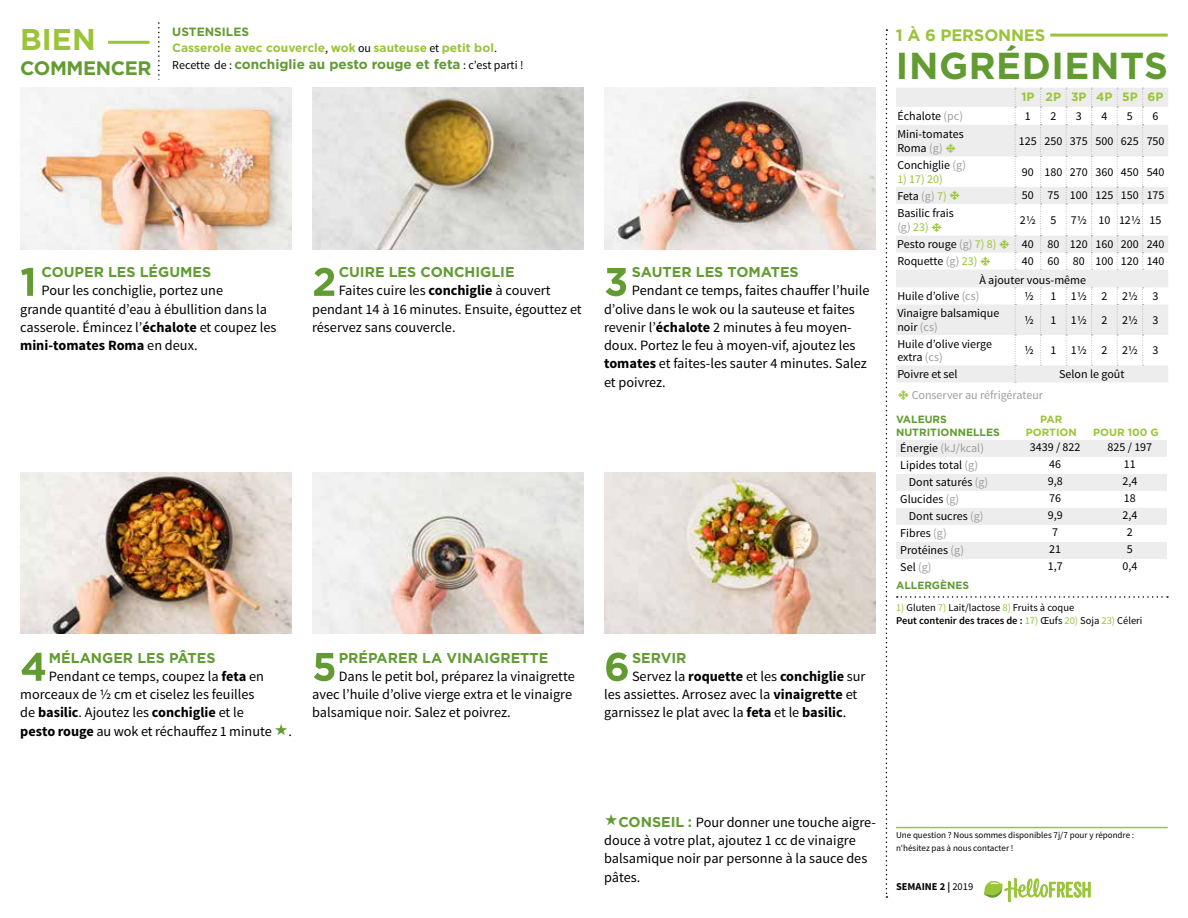
<style>
.page{position:relative;width:1188px;height:918px;background:#fff}
.page>*{position:absolute;margin:0;border:0;box-sizing:border-box;transform-origin:0 0}
.t1{font:700 37.5px "Gotham";letter-spacing:.015em;color:#619b31}
.t2{font:700 30px "Gotham";color:#9ac43a}
.t3{font:700 19.5px "Gotham";letter-spacing:-.02em;color:#619b31}
.t4{font:700 16.5px "Gotham";letter-spacing:-.01em;color:#9ac43a}
.t5{font:14.25px/18.3px "Source Sans Pro";color:#000}
.t6{font:700 14.25px "Gotham";color:#619b31}
.t7{font:700 13.5px "Gotham";color:#619b31}
.t8{font:12px/14.7px "Source Sans Pro";color:#000}
.t9{font:700 12px/15.6px "Gotham";color:#9ac43a}
.t10{font:12px "Source Sans Pro";color:#9d9d9c}
.t11{font:12px "Source Sans Pro";color:#9ac43a}
.t12{font:10.5px/13.6px "Source Sans Pro";color:#000}
.t13{font:700 10.5px/12.6px "Gotham";color:#619b31}
.t14{font:700 10.5px/12.6px "Gotham";color:#9ac43a;text-align:center}
.t15{font:700 10.5px "Source Sans Pro";color:#000}
.t16{font:9px/13.5px "Source Sans Pro";color:#000}
.s1{color:#619b31}
.s2{font-family:"Source Sans Pro";font-weight:400;color:#000}
.s3{font-family:"Source Sans Pro";font-weight:400;font-size:12px;color:#000}
.s4{font-weight:700}
.s5{color:#9d9d9c}
.s6{color:#9ac43a}
.s7{color:#000}
.s8{font-weight:600}
.s9{font-family:"Gotham";font-weight:700;color:#619b31}
.s10{font-weight:400}
</style>
<div class="page">
<svg style="left:886px;top:29px;width:1px;height:869px"></svg>
<svg style="left:21px;top:268px;width:12px;height:28px"></svg>
<svg style="left:21px;top:653px;width:24px;height:28px"></svg>
<svg style="left:314px;top:268px;width:20px;height:28px"></svg>
<svg style="left:314px;top:653px;width:20px;height:28px"></svg>
<svg style="left:606px;top:268px;width:20px;height:28px"></svg>
<svg style="left:606px;top:652px;width:22px;height:29px"></svg>
<hr style="left:108px;top:41px;width:42px;height:3px;background:#9ac43a">
<hr style="left:1050px;top:34px;width:118px;height:3px;background:#9ac43a">
<svg style="left:984px;top:878px;width:107px;height:24px"></svg>
<hr style="left:896px;top:827px;width:272px;height:1px;background:#9ac43a">
<svg style="left:896px;top:270px;width:272px;height:112px;fill:#ededed"></svg>
<svg style="left:1040px;top:287px;width:2px;height:79px"></svg>
<svg style="left:1066px;top:287px;width:1px;height:79px"></svg>
<svg style="left:1091px;top:287px;width:2px;height:79px"></svg>
<svg style="left:1117px;top:287px;width:1px;height:79px"></svg>
<svg style="left:1142px;top:287px;width:2px;height:79px"></svg>
<svg style="left:1015px;top:287px;width:1px;height:96px"></svg>
<svg style="left:896px;top:440px;width:271px;height:119px"></svg>
<svg style="left:897px;top:596px;width:271px;height:2px"></svg>
<img style="left:20px;top:88px;width:272px;height:162px">
<img style="left:312px;top:88px;width:272px;height:162px">
<img style="left:604px;top:88px;width:272px;height:162px">
<img style="left:20px;top:472px;width:272px;height:162px">
<img style="left:312px;top:472px;width:272px;height:162px">
<img style="left:604px;top:472px;width:272px;height:162px">
<svg style="left:158px;top:22px;width:718px;height:66px"></svg>
<svg style="left:896px;top:88px;width:272px;height:182px"></svg>
<h2 class="t2" style="left:20px;top:19px;width:77px">BIEN</h2>
<h3 class="t3" style="left:20px;top:55px;width:133px">COMMENCER</h3>
<p class="t9" style="left:172px;top:24px;width:326px"><span class="s1">USTENSILES<br></span>Casserole avec couvercle<span class="s2">,</span> wok <span class="s2">ou</span> sauteuse <span class="s2">et</span> petit bol<span class="s2">.</span></p>
<p class="t7" style="left:172px;top:55px;width:353px"><span class="s3">Recette de :</span> conchiglie au pesto rouge et feta <span class="s3">: c’est parti !</span></p>
<p class="t6" style="left:41px;top:263px;width:171px">COUPER LES LÉGUMES</p>
<p class="t5" style="left:20px;top:282px;width:258px;text-indent:21px">Pour les conchiglie, portez une<br>grande quantité d’eau à ébullition dans la casserole. Émincez l’<span class="s4">échalote</span> et coupez les <span class="s4">mini-tomates Roma</span> en deux.</p>
<p class="t6" style="left:339px;top:263px;width:177px">CUIRE LES CONCHIGLIE</p>
<p class="t5" style="left:312px;top:282px;width:271px;text-indent:27px">Faites cuire les <span class="s4">conchiglie</span> à couvert pendant 14 à 16 minutes. Ensuite, égouttez et réservez sans couvercle.</p>
<p class="t6" style="left:632px;top:263px;width:168px">SAUTER LES TOMATES</p>
<p class="t5" style="left:604px;top:282px;width:267px;text-indent:28px">Pendant ce temps, faites chauffer l’huile d’olive dans le wok ou la sauteuse et faites revenir l’<span class="s4">échalote</span> 2 minutes à feu moyen&shy;doux. Portez le feu à moyen-vif, ajoutez les <span class="s4">tomates</span> et faites-les sauter 4 minutes. Salez et poivrez.</p>
<p class="t6" style="left:49px;top:648px;width:168px">MÉLANGER LES PÂTES</p>
<p class="t5" style="left:20px;top:667px;width:273px;text-indent:29px">Pendant ce temps, coupez la <span class="s4">feta</span> en morceaux de ½ cm et ciselez les feuilles<br>de <span class="s4">basilic</span>. Ajoutez les <span class="s4">conchiglie</span> et le<br><span class="s4">pesto rouge</span> au wok et réchauffez 1 minute <span class="s1">▼</span>.</p>
<p class="t6" style="left:339px;top:648px;width:211px">PRÉPARER LA VINAIGRETTE</p>
<p class="t5" style="left:312px;top:667px;width:264px;text-indent:26px">Dans le petit bol, préparez la vinaigrette avec l’huile d’olive vierge extra et le vinaigre balsamique noir. Salez et poivrez.</p>
<p class="t6" style="left:632px;top:648px;width:56px">SERVIR</p>
<p class="t5" style="left:604px;top:667px;width:263px;text-indent:28px">Servez la <span class="s4">roquette</span> et les <span class="s4">conchiglie</span> sur les assiettes. Arrosez avec la <span class="s4">vinaigrette</span> et garnissez le plat avec la <span class="s4">feta</span> et le <span class="s4">basilic</span>.</p>
<p class="t4" style="left:896px;top:24px;width:151px">1 À 6 PERSONNES</p>
<h1 class="t1" style="left:896px;top:41px;width:274px">INGRÉDIENTS</h1>
<p class="t9" style="left:1021px;top:89px;width:144px">1P 2P 3P 4P 5P 6P</p>
<p class="t8" style="left:897px;top:109px;width:67px">Échalote <span class="s5">(pc)</span></p>
<p class="t8" style="left:1025px;top:109px;width:7px">1</p>
<p class="t8" style="left:1050px;top:109px;width:7px">2</p>
<p class="t8" style="left:1076px;top:109px;width:7px">3</p>
<p class="t8" style="left:1101px;top:109px;width:7px">4</p>
<p class="t8" style="left:1127px;top:109px;width:7px">5</p>
<p class="t8" style="left:1153px;top:109px;width:7px">6</p>
<p class="t8" style="left:897px;top:126px;width:68px">Mini-tomates<br>Roma <span class="s5">(g)</span></p>
<p class="t8" style="left:1019px;top:133px;width:147px">125 250 375 500 625 750</p>
<p class="t8" style="left:897px;top:158px;width:70px">Conchiglie <span class="s5">(g)</span></p>
<p class="t11" style="left:897px;top:171px;width:47px">1) 17) 20)</p>
<p class="t8" style="left:1022px;top:165px;width:144px">90 180 270 360 450 540</p>
<p class="t8" style="left:897px;top:189px;width:51px">Feta <span class="s5">(g)</span> <span class="s6">7)</span></p>
<p class="t8" style="left:1022px;top:188px;width:144px">50 75 100 125 150 175</p>
<p class="t8" style="left:897px;top:206px;width:58px">Basilic frais <span class="s5">(g)</span> <span class="s6">23)</span></p>
<p class="t8" style="left:1020px;top:213px;width:143px">21/2 5 71/2 10 121/2 15</p>
<p class="t8" style="left:897px;top:237px;width:101px">Pesto rouge <span class="s5">(g)</span> <span class="s6">7) 8)</span></p>
<p class="t8" style="left:1022px;top:237px;width:144px">40 80 120 160 200 240</p>
<p class="t8" style="left:897px;top:254px;width:82px">Roquette <span class="s5">(g)</span> <span class="s6">23)</span></p>
<p class="t8" style="left:979px;top:252px;width:187px;line-height:19.2px;text-indent:43px">40 60 80 100 120 140<br>À ajouter vous-même</p>
<p class="t8" style="left:897px;top:289px;width:84px">Huile d’olive <span class="s5">(cs)</span></p>
<p class="t8" style="left:1024px;top:289px;width:11px">1/2</p>
<p class="t8" style="left:1050px;top:289px;width:110px">1 11/2 2 21/2 3</p>
<p class="t8" style="left:897px;top:307px;width:104px;line-height:13.5px">Vinaigre balsamique noir <span class="s5">(cs)</span></p>
<p class="t8" style="left:1024px;top:313px;width:11px">1/2</p>
<p class="t8" style="left:1050px;top:313px;width:110px">1 11/2 2 21/2 3</p>
<p class="t8" style="left:897px;top:337px;width:96px;line-height:13.5px">Huile d’olive vierge extra <span class="s5">(cs)</span></p>
<p class="t8" style="left:1024px;top:343px;width:11px">1/2</p>
<p class="t8" style="left:1050px;top:343px;width:110px">1 11/2 2 21/2 3</p>
<p class="t8" style="left:897px;top:367px;width:62px">Poivre et sel</p>
<p class="t8" style="left:1059px;top:367px;width:67px">Selon le goût</p>
<p class="t10" style="left:912px;top:388px;width:133px">Conserver au réfrigérateur</p>
<p class="t13" style="left:896px;top:413px;width:105px">VALEURS<br>NUTRITIONNELLES</p>
<p class="t14" style="left:1026px;top:413px;width:53px">PAR<br>PORTION</p>
<p class="t14" style="left:1093px;top:426px;width:67px">POUR 100 G</p>
<p class="t10" style="left:900px;top:440px;width:85px"><span class="s7">Énergie</span> (kJ/kcal)</p>
<p class="t8" style="left:1030px;top:440px;width:52px">3439 / 822</p>
<p class="t8" style="left:1108px;top:440px;width:46px">825 / 197</p>
<p class="t8" style="left:900px;top:457px;width:79px">Lipides total <span class="s5">(g)</span></p>
<p class="t8" style="left:1049px;top:457px;width:13px">46</p>
<p class="t8" style="left:1124px;top:457px;width:13px">11</p>
<p class="t8" style="left:909px;top:474px;width:81px">Dont saturés <span class="s5">(g)</span></p>
<p class="t8" style="left:1048px;top:474px;width:16px">9,8</p>
<p class="t8" style="left:1122px;top:474px;width:16px">2,4</p>
<p class="t8" style="left:900px;top:491px;width:60px">Glucides <span class="s5">(g)</span></p>
<p class="t8" style="left:1049px;top:491px;width:13px">76</p>
<p class="t8" style="left:1124px;top:491px;width:13px">18</p>
<p class="t8" style="left:909px;top:508px;width:76px">Dont sucres <span class="s5">(g)</span></p>
<p class="t8" style="left:1048px;top:508px;width:16px">9,9</p>
<p class="t8" style="left:1122px;top:508px;width:16px">2,4</p>
<p class="t8" style="left:900px;top:525px;width:48px">Fibres <span class="s5">(g)</span></p>
<p class="t8" style="left:1052px;top:525px;width:7px">7</p>
<p class="t8" style="left:1127px;top:525px;width:7px">2</p>
<p class="t8" style="left:900px;top:542px;width:65px">Protéines <span class="s5">(g)</span></p>
<p class="t8" style="left:1049px;top:542px;width:13px">21</p>
<p class="t8" style="left:1127px;top:542px;width:7px">5</p>
<p class="t8" style="left:900px;top:559px;width:33px">Sel <span class="s5">(g)</span></p>
<p class="t8" style="left:1048px;top:559px;width:16px">1,7</p>
<p class="t8" style="left:1122px;top:559px;width:16px">0,4</p>
<p class="t13" style="left:896px;top:578px;width:75px">ALLERGÈNES</p>
<p class="t12" style="left:896px;top:601px;width:248px"><span class="s6">1)</span> Gluten <span class="s6">7)</span> Lait/lactose <span class="s6">8)</span> Fruits à coque<br><span class="s8">Peut contenir des traces de :</span> <span class="s6">17)</span> Œufs <span class="s6">20)</span> Soja <span class="s6">23)</span> Céleri</p>
<p class="t5" style="left:604px;top:813px;width:273px"><span class="s1">▼</span><span class="s9">CONSEIL :</span> Pour donner une touche aigre&shy;douce à votre plat, ajoutez 1 cc de vinaigre balsamique noir par personne à la sauce des pâtes.</p>
<p class="t16" style="left:896px;top:828px;width:240px">Une question ? Nous sommes disponibles 7j/7 pour y répondre : n'hésitez pas à nous contacter !</p>
<p class="t15" style="left:896px;top:880px;width:79px">SEMAINE 2 | <span class="s10">2019</span></p>
</div>
